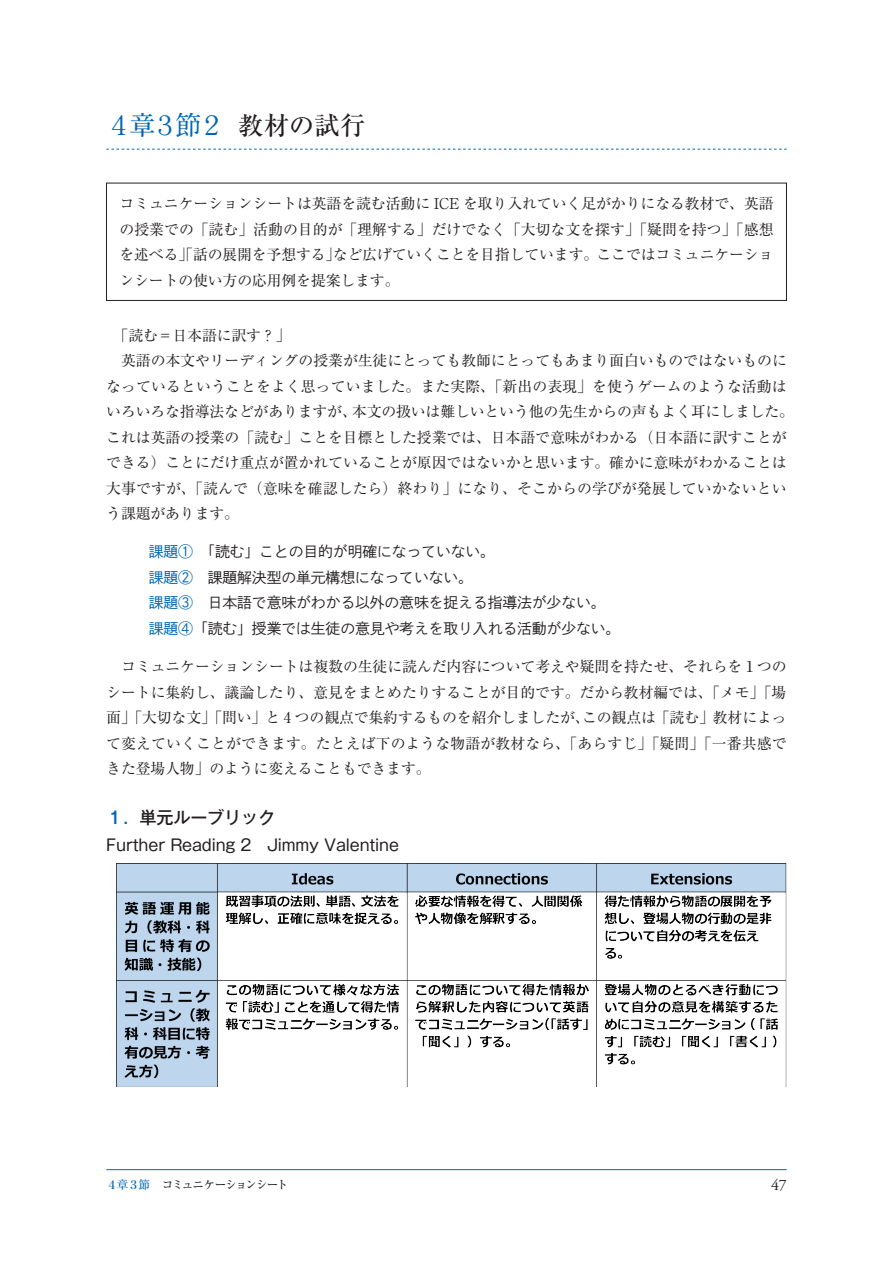
<style>
.page{position:relative;width:893px;height:1263px;background:#fff}
.page>*{position:absolute;margin:0;border:0;box-sizing:border-box;transform-origin:0 0}
.t1{font:700 26.55px "A1 Mincho Std";letter-spacing:-.135em;color:#0166b3}
.t2{font:500 25.5px "Ryumin Pro";color:#231f20}
.t3{font:500 17.1px "Gothic MB101 Pro";letter-spacing:-.01em;color:#231f20}
.t4{font:500 17.1px "Gothic MB101 Pro";color:#0166b3}
.t5{font:15.9px "Gothic MB101 Pro";letter-spacing:-.01em;color:#231f20}
.t6{font:15.9px "Adobe Garamond Pro";color:#231f20}
.t7{font:14.85px/25.5px "Ryumin Pro";letter-spacing:-.005em;color:#231f20}
.t8{font:14.85px "Shuei Go Kin Std L";letter-spacing:-.01em;color:#231f20}
.t9{font:500 11.7px "Ryumin Pro";letter-spacing:-.085em;color:#231f20}
.s1{color:#0166b3}
</style>
<div class="page">
<div style="left:106px;top:183px;width:681px;height:118px;border:1px solid #231f20"></div>
<img style="left:116px;top:864px;width:671px;height:222px">
<hr style="left:106px;top:1169px;width:681px;height:1px;background:#0166b3">
<svg style="left:106px;top:149px;width:681px;height:1px"></svg>
<p class="t1" style="left:106px;top:103px;width:120px">４章３節２</p>
<p class="t2" style="left:238px;top:105px;width:129px">教材の試行</p>
<p class="t7" style="left:119px;top:190px;width:656px;text-align:right">コミュニケーションシートは英語を読む活動に ICE を取り入れていく足がかりになる教材で、英語の授業での「読む」活動の目的が「理解する」だけでなく「大切な文を探す」「疑問を持つ」「感想など広げていくことを目指しています。ここではコミュニケーショ</p>
<p class="t7" style="left:119px;top:241px;width:282px">を述べる」「話の展開を予想する」<br>ンシートの使い方の応用例を提案します。</p>
<p class="t7" style="left:106px;top:321px;width:186px">　「読む＝日本語に訳す?「</p>
<p class="t7" style="left:106px;top:347px;width:682px">　英語の本文やリーディングの授業が生徒にとっても教師にとってもあまり面白いものではないものに</p>
<p class="t7" style="left:106px;top:372px;width:682px">なっているということをよく思っていました。また実際、「新出の表現」を使うゲームのような活動は</p>
<p class="t7" style="left:352px;top:398px;width:444px">本文の扱いは難しいという他の先生からの声もよく耳にしました。</p>
<p class="t7" style="left:106px;top:398px;width:682px">いろいろな指導法などがありますが、<br>これは英語の授業の「読む」ことを目標とした授業では、日本語で意味がわかる（日本語に訳すことができる）ことにだけ重点が置かれていることが原因ではないかと思います。確かに意味がわかることは大事ですが、「読んで（意味を確認したら）終わり」になり、そこからの学びが発展していかないという課題があります。</p>
<p class="t8" style="left:149px;top:542px;width:348px"><span class="s1">課題①　</span>「読む」ことの目的が明確になっていない。</p>
<p class="t8" style="left:149px;top:567px;width:326px"><span class="s1">課題②</span>　課題解決型の単元構想になっていない。</p>
<p class="t8" style="left:149px;top:593px;width:458px"><span class="s1">課題③</span>　日本語で意味がわかる以外の意味を捉える指導法が少ない。</p>
<p class="t8" style="left:149px;top:618px;width:473px"><span class="s1">課題④</span>「読む」授業では生徒の意見や考えを取り入れる活動が少ない。</p>
<p class="t7" style="left:106px;top:653px;width:682px;text-align:right">　コミュニケーションシートは複数の生徒に読んだ内容について考えや疑問を持たせ、それらを１つのシートに集約し、議論したり、意見をまとめたりすることが目的です。だから教材編では、「メモ」「場この観点は「読む」教材によっ</p>
<p class="t7" style="left:106px;top:704px;width:682px">面」「大切な文」「問い」と 4 つの観点で集約するものを紹介しましたが、<br>て変えていくことができます。たとえば下のような物語が教材なら、「あらすじ」「疑問」「一番共感できた登場人物」のように変えることもできます。</p>
<p class="t3" style="left:140px;top:803px;width:137px">単元ルーブリック</p>
<p class="t4" style="left:106px;top:803px;width:24px">１.</p>
<p class="t5" style="left:106px;top:831px;width:294px">Further Reading 2　Jimmy Valentine</p>
<p class="t9" style="left:106px;top:1175px;width:184px"><span class="s1">４章３節　</span>コミュニケーションシート</p>
<p class="t6" style="left:771px;top:1175px;width:17px">47</p>
</div>
